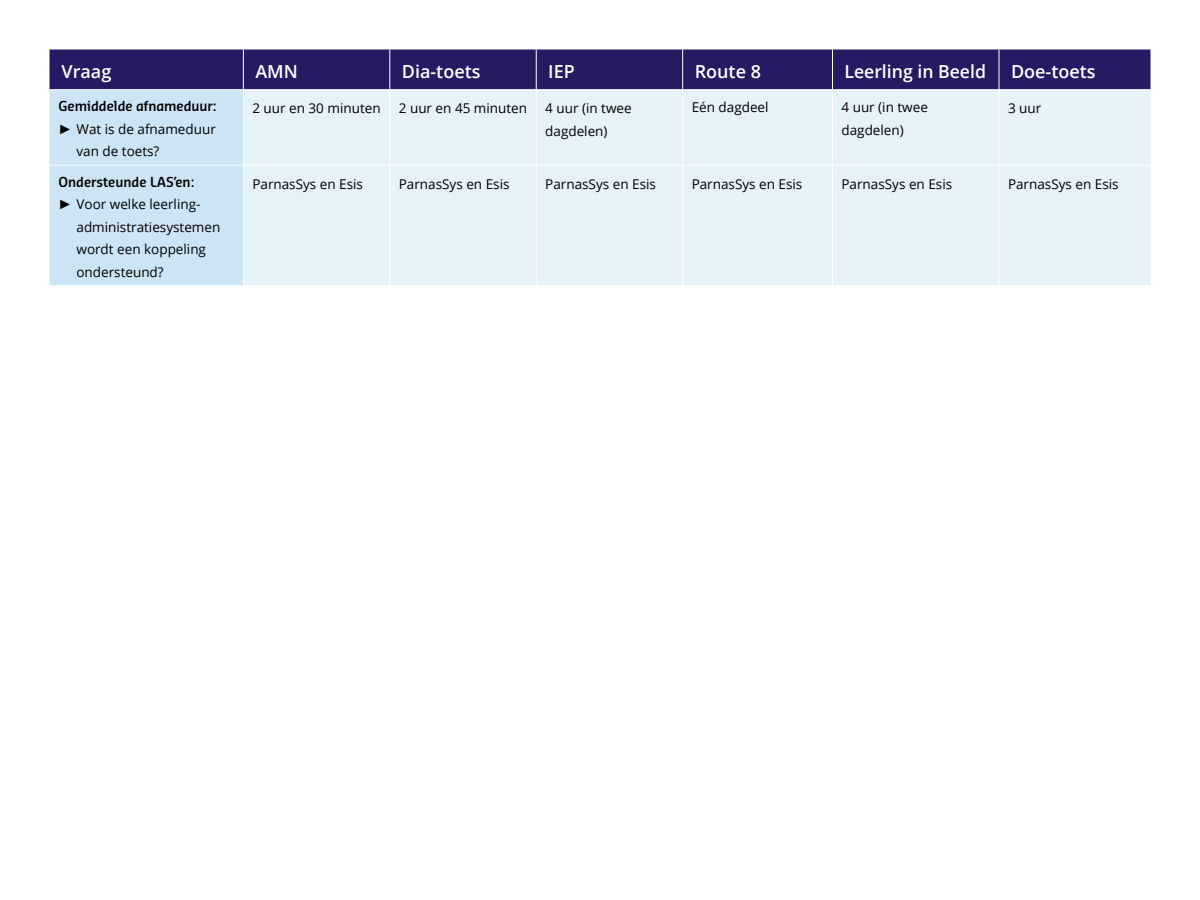
<style>
.page{position:relative;width:1200px;height:900px;background:#fff}
.page>*{position:absolute;margin:0;border:0;box-sizing:border-box;transform-origin:0 0}
.t1{font:600 18px "Open Sans";color:#fff}
.t2{font:13.5px/22.5px "Open Sans";color:#000}
.t3{font:600 13.5px "Sansa Sm Con Pro";color:#000}
.s1{font-family:"Arial"}
</style>
<div class="page">
<div style="left:50px;top:50px;width:1100px;height:39px;background:#261b62"></div>
<div style="left:50px;top:90px;width:193px;height:195px;background:#cce4f3"></div>
<div style="left:244px;top:90px;width:906px;height:195px;background:#e6f2f9"></div>
<hr style="left:243px;top:50px;width:1px;height:39px;background:#fff">
<hr style="left:389px;top:50px;width:1px;height:39px;background:#fff">
<hr style="left:536px;top:50px;width:1px;height:39px;background:#fff">
<hr style="left:682px;top:50px;width:1px;height:39px;background:#fff">
<hr style="left:832px;top:50px;width:1px;height:39px;background:#fff">
<hr style="left:999px;top:50px;width:1px;height:39px;background:#fff">
<hr style="left:389px;top:90px;width:1px;height:75px;background:#fff">
<hr style="left:536px;top:90px;width:1px;height:75px;background:#fff">
<hr style="left:682px;top:90px;width:1px;height:75px;background:#fff">
<hr style="left:832px;top:90px;width:1px;height:75px;background:#fff">
<hr style="left:999px;top:90px;width:1px;height:75px;background:#fff">
<hr style="left:389px;top:166px;width:1px;height:119px;background:#fff">
<hr style="left:536px;top:166px;width:1px;height:119px;background:#fff">
<hr style="left:682px;top:166px;width:1px;height:119px;background:#fff">
<hr style="left:832px;top:166px;width:1px;height:119px;background:#fff">
<hr style="left:999px;top:166px;width:1px;height:119px;background:#fff">
<hr style="left:243px;top:165px;width:147px;height:1px;background:#fff">
<hr style="left:390px;top:165px;width:146px;height:1px;background:#fff">
<hr style="left:536px;top:165px;width:147px;height:1px;background:#fff">
<hr style="left:683px;top:165px;width:149px;height:1px;background:#fff">
<hr style="left:832px;top:165px;width:167px;height:1px;background:#fff">
<hr style="left:999px;top:165px;width:151px;height:1px;background:#fff">
<hr style="left:50px;top:165px;width:193px;height:1px;background:#fff">
<h1 class="t1" style="left:62px;top:59px;width:51px">Vraag</h1>
<h1 class="t1" style="left:255px;top:59px;width:44px">AMN</h1>
<h1 class="t1" style="left:402px;top:59px;width:80px">Dia-toets</h1>
<h1 class="t1" style="left:548px;top:59px;width:28px">IEP</h1>
<h1 class="t1" style="left:695px;top:59px;width:68px">Route 8</h1>
<h1 class="t1" style="left:844px;top:59px;width:143px">Leerling in Beeld</h1>
<h1 class="t1" style="left:1011px;top:59px;width:86px">Doe-toets</h1>
<p class="t3" style="left:58px;top:97px;width:160px">Gemiddelde afnameduur:</p>
<p class="t2" style="left:76px;top:117px;width:141px;text-indent:-18px"><span class="s1">►</span> Wat is de afnameduur van de toets?</p>
<p class="t2" style="left:252px;top:97px;width:130px">2 uur en 30 minuten</p>
<p class="t2" style="left:399px;top:97px;width:130px">2 uur en 45 minuten</p>
<p class="t2" style="left:545px;top:97px;width:88px">4 uur (in twee dagdelen)</p>
<p class="t2" style="left:692px;top:96px;width:78px">Eén dagdeel</p>
<p class="t2" style="left:842px;top:96px;width:88px">4 uur (in twee dagdelen)</p>
<p class="t2" style="left:1008px;top:97px;width:35px">3 uur</p>
<p class="t3" style="left:58px;top:172px;width:138px">Ondersteunde LAS’en:</p>
<p class="t2" style="left:76px;top:193px;width:145px;text-indent:-18px"><span class="s1">►</span> Voor welke leerling&shy;administratiesystemen wordt een koppeling ondersteund?</p>
<p class="t2" style="left:252px;top:172px;width:112px">ParnasSys en Esis</p>
<p class="t2" style="left:399px;top:172px;width:112px">ParnasSys en Esis</p>
<p class="t2" style="left:545px;top:172px;width:112px">ParnasSys en Esis</p>
<p class="t2" style="left:692px;top:172px;width:112px">ParnasSys en Esis</p>
<p class="t2" style="left:842px;top:172px;width:112px">ParnasSys en Esis</p>
<p class="t2" style="left:1008px;top:172px;width:112px">ParnasSys en Esis</p>
</div>
